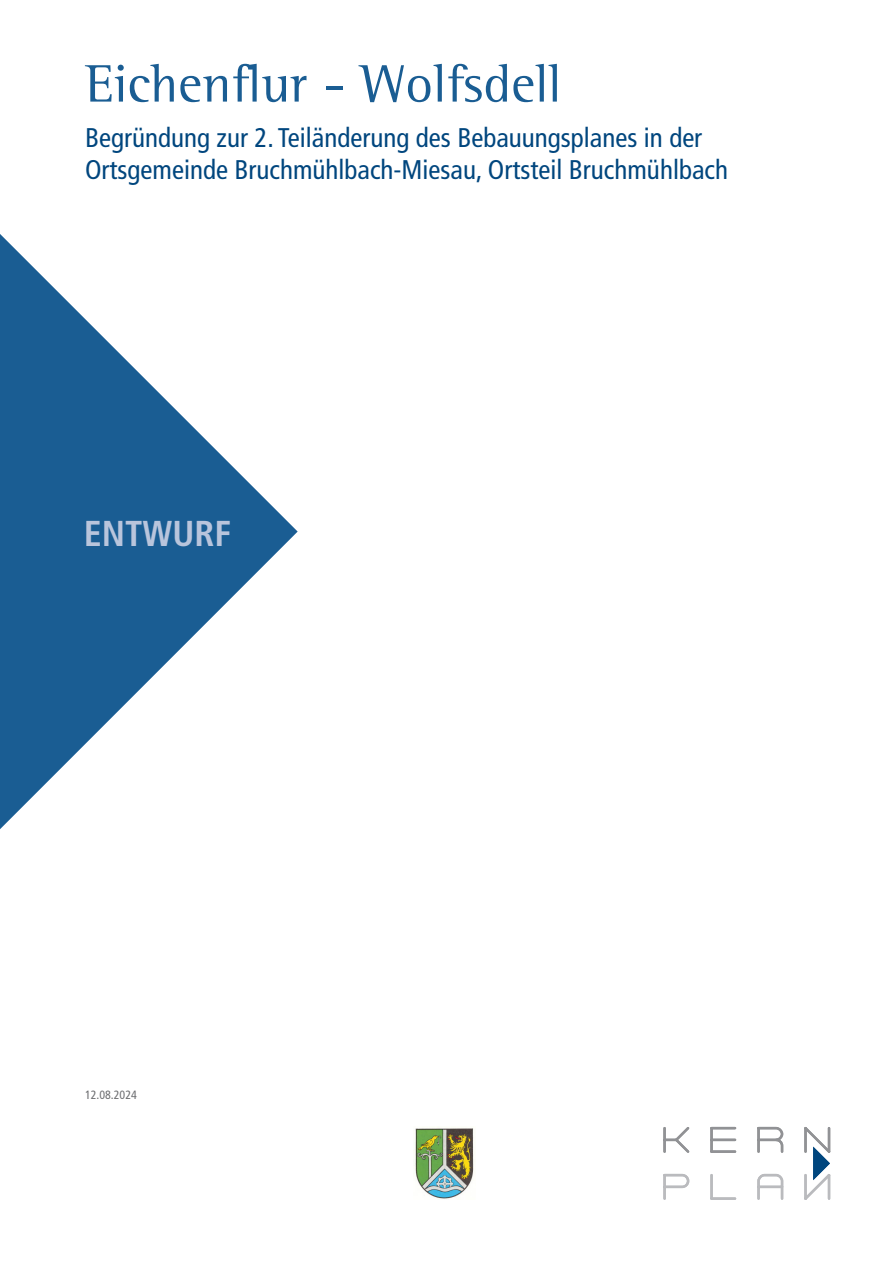
<style>
.page{position:relative;width:893px;height:1263px;background:#fff}
.page>*{position:absolute;margin:0;border:0;box-sizing:border-box;transform-origin:0 0}
.Projekttitel_heller_HG{font:54px "Rotis Semi Serif Std";color:#1a5d93}
.Headline_Dreieck{font:700 condensed 36px "Frutiger LT Pro";color:#b9c5dc}
.Projektuntertitel_heller_HG{font:condensed 27px/32.4px "Frutiger LT Pro";color:#00467e}
.Datum{font:condensed 12px "Frutiger LT Pro";color:#6c6d70}
</style>
<div class="page">
<svg style="left:0;top:234px;width:298px;height:595px"></svg>
<svg style="left:663px;top:1127px;width:74px;height:26px"></svg>
<hr style="left:710px;top:1175px;width:3px;height:23px;background:#babbbe">
<hr style="left:712px;top:1197px;width:23px;height:2px;background:#babbbe">
<svg style="left:663px;top:1173px;width:27px;height:26px"></svg>
<svg style="left:757px;top:1127px;width:27px;height:26px"></svg>
<svg style="left:757px;top:1173px;width:27px;height:26px"></svg>
<svg style="left:804px;top:1127px;width:26px;height:72px"></svg>
<img style="left:414px;top:1127px;width:60px;height:72px">
<p class="Projekttitel_heller_HG" style="left:85px;top:52px;width:478px">Eichenflur - Wolfsdell</p>
<p class="Projektuntertitel_heller_HG" style="left:85px;top:121px;width:644px">Begründung zur 2. Teiländerung des Bebauungsplanes in der<br>Ortsgemeinde Bruchmühlbach-Miesau, Ortsteil Bruchmühlbach</p>
<p class="Headline_Dreieck" style="left:84px;top:512px;width:149px">ENTWURF</p>
<p class="Datum" style="left:85px;top:1087px;width:53px">12.08.2024</p>
</div>
